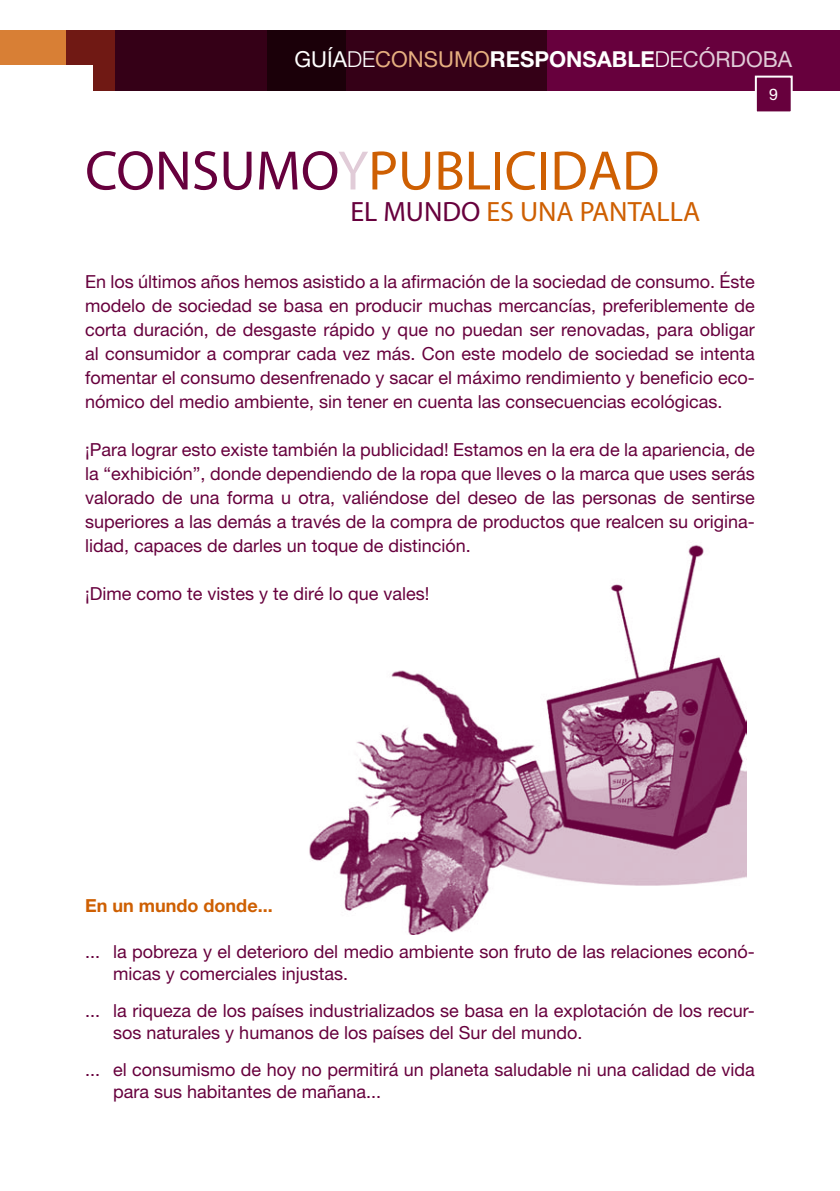
<style>
.page{position:relative;width:840px;height:1191px;background:#fff}
.page>*{position:absolute;margin:0;border:0;box-sizing:border-box;transform-origin:0 0}
.t1{font:56px "Myriad";color:#ce5f02}
.t2{font:28px "Myriad";color:#ce5f02}
.t3{font:700 22px "Helvetica Neue";color:#fff}
.t4{font:18px/24px "Helvetica Neue";color:#67003d}
.t5{font:700 18px "Helvetica Neue";color:#ce5f02}
.t6{font:16px "Helvetica Neue";color:#fff}
.s1{font-weight:400}
.s2{font-weight:300}
.s3{font-weight:400;color:#e6af80}
.s4{font-weight:400;color:#e1ccd8}
.s5{color:#67003d}
.s6{color:#e1ccd8}
</style>
<div class="page">
<div style="left:0;top:30px;width:839px;height:61px;background:#67003d"></div>
<div style="left:0;top:30px;width:115px;height:61px;background:#d87f35"></div>
<svg style="left:66px;top:30px;width:200px;height:61px;background:#400516"></svg>
<div style="left:266px;top:30px;width:280px;height:61px;background:linear-gradient(to right,#1e000b,#3d001b)"></div>
<div style="left:755px;top:77px;width:36px;height:35px;background:#67003d"></div>
<div style="left:754px;top:76px;width:38px;height:37px;border:2px solid #fff"></div>
<div style="left:0;top:65px;width:93px;height:37px;background:#fff"></div>
<img style="left:309px;top:545px;width:437px;height:389px">
<p class="t3" style="left:294px;top:45px;width:499px"><span class="s1">GUÍA</span><span class="s2">DE</span><span class="s3">CONSUMO</span>RESPONSABLE<span class="s2">DE</span><span class="s4">CÓRDOBA</span></p>
<p class="t6" style="left:768px;top:84px;width:10px">9</p>
<h1 class="t1" style="left:85px;top:143px;width:575px"><span class="s5">CONSUMO</span><span class="s6">Y</span>PUBLICIDAD</h1>
<h2 class="t2" style="left:350px;top:198px;width:351px"><span class="s5">EL MUNDO</span> ES UNA PANTALLA</h2>
<p class="t4" style="left:85px;top:269px;width:671px;text-align:justify">En los últimos años hemos asistido a la afirmación de la sociedad de consumo. Éste modelo de sociedad se basa en producir muchas mercancías, preferiblemente de corta duración, de desgaste rápido y que no puedan ser renovadas, para obligar al consumidor a comprar cada vez más. Con este modelo de sociedad se intenta fomentar el consumo desenfrenado y sacar el máximo rendimiento y beneficio eco&shy;nómico del medio ambiente, sin tener en cuenta las consecuencias ecológicas.</p>
<p class="t4" style="left:85px;top:437px;width:670px;text-align:justify">¡Para lograr esto existe también la publicidad! Estamos en la era de la apariencia, de la “exhibición”, donde dependiendo de la ropa que lleves o la marca que uses serás valorado de una forma u otra, valiéndose del deseo de las personas de sentirse superiores a las demás a través de la compra de productos que realcen su origina&shy;lidad, capaces de darles un toque de distinción.</p>
<p class="t4" style="left:85px;top:581px;width:346px">¡Dime como te vistes y te diré lo que vales!</p>
<p class="t5" style="left:85px;top:894px;width:189px">En un mundo donde...</p>
<p class="t4" style="left:113px;top:940px;width:642px;line-height:21.6px;text-indent:-28px">... la pobreza y el deterioro del medio ambiente son fruto de las relaciones econó&shy;micas y comerciales injustas.</p>
<p class="t4" style="left:113px;top:999px;width:642px;line-height:21.6px;text-indent:-28px">... la riqueza de los países industrializados se basa en la explotación de los recur&shy;sos naturales y humanos de los países del Sur del mundo.</p>
<p class="t4" style="left:113px;top:1059px;width:643px;line-height:21.6px;text-indent:-28px">... el consumismo de hoy no permitirá un planeta saludable ni una calidad de vida para sus habitantes de mañana...</p>
</div>
